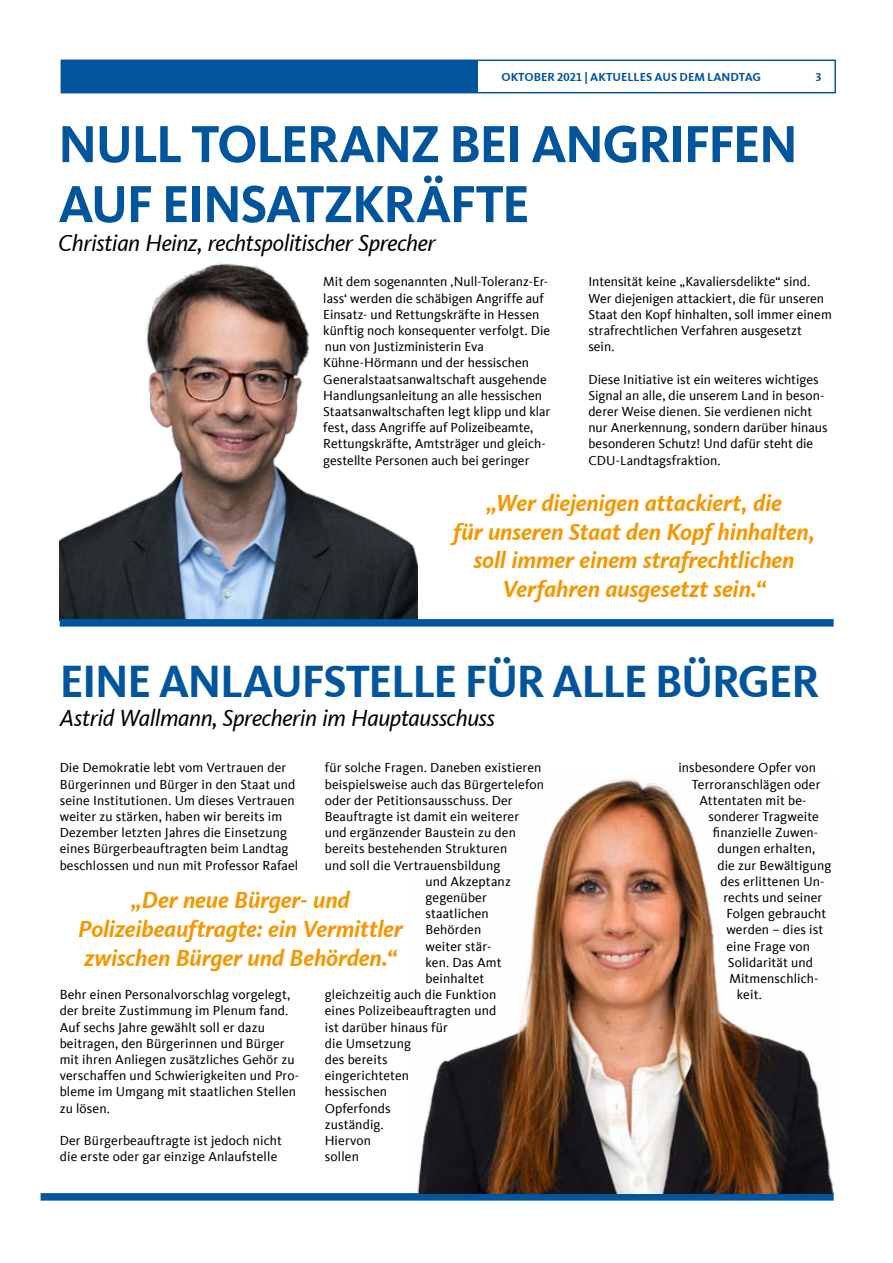
<style>
.page{position:relative;width:893px;height:1263px;background:#fff}
.page>*{position:absolute;margin:0;border:0;box-sizing:border-box;transform-origin:0 0}
.t1{font:700 54px/60px "CDU Kievit Tab";letter-spacing:-.035em;color:#00559d}
.t2{font:700 46.5px "CDU Kievit Tab";letter-spacing:-.03em;color:#00559d}
.t3{font:italic 700 24px/28.8px "CDU Kievit Tab";letter-spacing:-.01em;color:#f49700;text-align:center}
.t4{font:italic 24px "CDU Kievit Tab";letter-spacing:-.02em;color:#000}
.t5{font:13.5px/16.2px "CDU Kievit Tab";letter-spacing:.01em;color:#000}
.t6{font:700 12px "CDU Kievit Tab";color:#00559d}
</style>
<div class="page">
<div style="left:61px;top:60px;width:775px;height:33px;border:2px solid #00559d"></div>
<div style="left:62px;top:60px;width:416px;height:32px;background:#00559d"></div>
<div style="left:41px;top:1193px;width:793px;height:7px;background:#00559d"></div>
<img style="left:60px;top:262px;width:357px;height:357px">
<img style="left:410px;top:778px;width:424px;height:416px">
<div style="left:60px;top:619px;width:774px;height:8px;background:#00559d"></div>
<p class="t6" style="left:501px;top:70px;width:261px">OKTOBER 2021 | AKTUELLES AUS DEM LANDTAG</p>
<p class="t6" style="left:815px;top:70px;width:8px">3</p>
<h1 class="t1" style="left:58px;top:114px;width:741px">NULL TOLERANZ BEI ANGRIFFEN<br>AUF EINSATZKRÄFTE</h1>
<h3 class="t4" style="left:58px;top:229px;width:379px">Christian Heinz, rechtspolitischer Sprecher</h3>
<p class="t5" style="left:323px;top:274px;width:229px">Mit dem sogenannten ‚Null-Toleranz-Er&shy;lass‘ werden die schäbigen Angriffe auf Einsatz- und Rettungskräfte in Hessen künftig noch konsequenter verfolgt. Die nun von Justizministerin Eva Kühne-Hörmann und der hessischen Generalstaatsanwaltschaft ausgehende Handlungsanleitung an alle hessischen Staatsanwaltschaften legt klipp und klar fest, dass Angriffe auf Polizeibeamte, Rettungskräfte, Amtsträger und gleich&shy;gestellte Personen auch bei geringer</p>
<p class="t5" style="left:588px;top:274px;width:245px">Intensität keine „Kavaliersdelikte“ sind.<br>Wer diejenigen attackiert, die für unseren Staat den Kopf hinhalten, soll immer einem strafrechtlichen Verfahren ausgesetzt<br>sein.</p>
<p class="t5" style="left:588px;top:371px;width:241px">Diese Initiative ist ein weiteres wichtiges Signal an alle, die unserem Land in beson&shy;derer Weise dienen. Sie verdienen nicht nur Anerkennung, sondern darüber hinaus besonderen Schutz! Und dafür steht die CDU-Landtagsfraktion.</p>
<h3 class="t3" style="left:453px;top:488px;width:364px">„Wer diejenigen attackiert, die<br>für unseren Staat den Kopf hinhalten, soll immer einem strafrechtlichen Verfahren ausgesetzt sein.“</h3>
<h2 class="t2" style="left:60px;top:654px;width:761px">EINE ANLAUFSTELLE FÜR ALLE BÜRGER</h2>
<h3 class="t4" style="left:60px;top:703px;width:437px">Astrid Wallmann, Sprecherin im Hauptausschuss</h3>
<p class="t5" style="left:60px;top:760px;width:240px">Die Demokratie lebt vom Vertrauen der Bürgerinnen und Bürger in den Staat und seine Institutionen. Um dieses Vertrauen weiter zu stärken, haben wir bereits im Dezember letzten Jahres die Einsetzung eines Bürgerbeauftragten beim Landtag beschlossen und nun mit Professor Rafael</p>
<p class="t5" style="left:325px;top:760px;width:218px">für solche Fragen. Daneben existieren</p>
<p class="t5" style="left:325px;top:776px;width:221px">beispielsweise auch das Bürgertelefon</p>
<p class="t5" style="left:325px;top:792px;width:189px">oder der Petitionsausschuss. Der</p>
<p class="t5" style="left:325px;top:808px;width:196px">Beauftragte ist damit ein weiterer</p>
<p class="t5" style="left:325px;top:825px;width:193px">und ergänzender Baustein zu den</p>
<p class="t5" style="left:325px;top:841px;width:184px">bereits bestehenden Strukturen</p>
<p class="t5" style="left:325px;top:857px;width:177px">und soll die Vertrauensbildung</p>
<p class="t5" style="left:425px;top:873px;width:87px">und Akzeptanz</p>
<p class="t5" style="left:425px;top:889px;width:63px">gegenüber</p>
<p class="t5" style="left:425px;top:906px;width:65px">staatlichen</p>
<p class="t5" style="left:425px;top:922px;width:57px">Behörden</p>
<p class="t5" style="left:425px;top:938px;width:67px">weiter stär-</p>
<p class="t5" style="left:425px;top:954px;width:78px">ken. Das Amt</p>
<p class="t5" style="left:425px;top:970px;width:60px">beinhaltet</p>
<p class="t5" style="left:325px;top:987px;width:173px">gleichzeitig auch die Funktion</p>
<p class="t5" style="left:325px;top:1003px;width:173px">eines Polizeibeauftragten und</p>
<p class="t5" style="left:325px;top:1019px;width:125px">ist darüber hinaus für</p>
<p class="t5" style="left:325px;top:1035px;width:88px">die Umsetzung</p>
<p class="t5" style="left:325px;top:1051px;width:64px">des bereits</p>
<p class="t5" style="left:325px;top:1068px;width:86px">eingerichteten</p>
<p class="t5" style="left:325px;top:1084px;width:64px">hessischen</p>
<p class="t5" style="left:325px;top:1100px;width:67px">Opferfonds</p>
<p class="t5" style="left:325px;top:1116px;width:60px">zuständig.</p>
<p class="t5" style="left:325px;top:1132px;width:48px">Hiervon</p>
<p class="t5" style="left:325px;top:1149px;width:36px">sollen</p>
<p class="t5" style="left:678px;top:760px;width:139px">insbesondere Opfer von</p>
<p class="t5" style="left:692px;top:776px;width:130px">Terroranschlägen oder</p>
<p class="t5" style="left:699px;top:792px;width:109px">Attentaten mit be-</p>
<p class="t5" style="left:708px;top:808px;width:112px">sonderer Tragweite</p>
<p class="t5" style="left:713px;top:825px;width:107px">finanzielle Zuwen-</p>
<p class="t5" style="left:717px;top:841px;width:99px">dungen erhalten,</p>
<p class="t5" style="left:717px;top:857px;width:116px">die zur Bewältigung</p>
<p class="t5" style="left:720px;top:873px;width:106px">des erlittenen Un-</p>
<p class="t5" style="left:723px;top:889px;width:101px">rechts und seiner</p>
<p class="t5" style="left:726px;top:906px;width:101px">Folgen gebraucht</p>
<p class="t5" style="left:726px;top:922px;width:98px">werden – dies ist</p>
<p class="t5" style="left:726px;top:938px;width:85px">eine Frage von</p>
<p class="t5" style="left:728px;top:954px;width:87px">Solidarität und</p>
<p class="t5" style="left:729px;top:970px;width:91px">Mitmenschlich-</p>
<p class="t5" style="left:737px;top:987px;width:27px">keit.</p>
<h3 class="t3" style="left:78px;top:885px;width:326px">„Der neue Bürger- und<br>Polizeibeauftragte: ein Vermittler zwischen Bürger und Behörden.“</h3>
<p class="t5" style="left:60px;top:987px;width:241px">Behr einen Personalvorschlag vorgelegt, der breite Zustimmung im Plenum fand.<br>Auf sechs Jahre gewählt soll er dazu beitragen, den Bürgerinnen und Bürger mit ihren Anliegen zusätzliches Gehör zu verschaffen und Schwierigkeiten und Pro&shy;bleme im Umgang mit staatlichen Stellen zu lösen.</p>
<p class="t5" style="left:60px;top:1132px;width:224px">Der Bürgerbeauftragte ist jedoch nicht die erste oder gar einzige Anlaufstelle</p>
</div>
